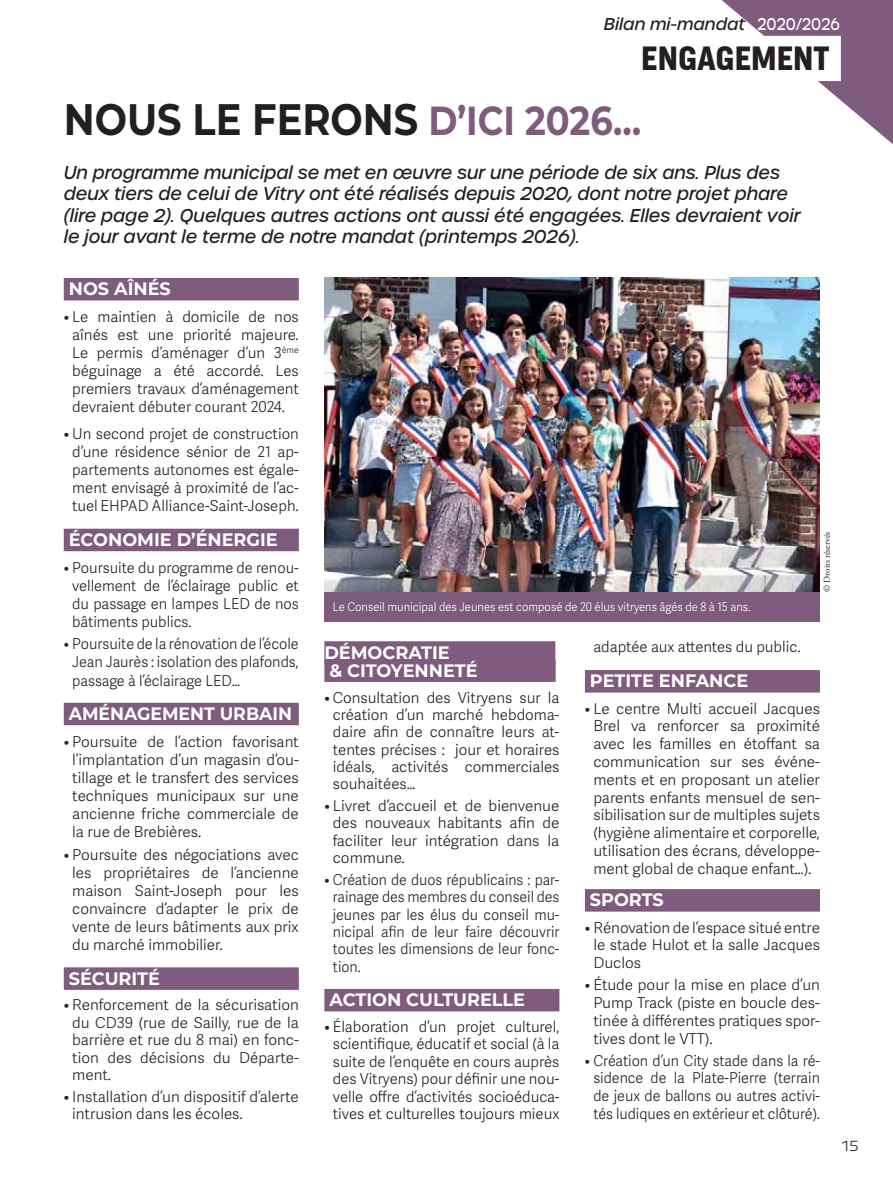
<style>
.page{position:relative;width:893px;height:1191px;background:#fff}
.page>*{position:absolute;margin:0;border:0;box-sizing:border-box;transform-origin:0 0}
.t1{font:700 44.1px "Montserrat";color:#231f20;scale:.87 1}
.t2{font:700 33.3px "Helsinki";letter-spacing:.005em;color:#231f20}
.t3{font:italic 500 18px/21.6px "Urbane";color:#231f20}
.t4{font:700 18px/18.1px "Montserrat";color:#fff}
.t5{font:700 18px "Montserrat";color:#fff;scale:.96 1}
.t6{font:italic 500 16.5px "Urbane";color:#231f20}
.t7{font:300 15px/18.1px "Adelle Sans";color:#231f20;text-align:justify}
.t8{font:300 15px/17.4px "Adelle Sans";color:#231f20;text-align:justify;scale:.94 1}
.t9{font:300 15px/17.7px "Adelle Sans";color:#231f20;text-align:center;scale:.95 1}
.t10{font:300 15px/18.1px "Adelle Sans";color:#231f20;text-align:justify;scale:.96 1}
.t11{font:300 15px "Pluto";color:#231f20}
.t12{font:300 12px "Adelle Sans";color:#fff;scale:.93 1}
.t13{font:9px "Adobe Garamond Pro";color:#231f20}
.s1{font-style:normal;color:#fff}
.s2{font-size:40.5px;color:#7f5c7e}
</style>
<div class="page">
<div style="left:64px;top:278px;width:235px;height:22px;background:#7f5c7e"></div>
<div style="left:64px;top:529px;width:235px;height:22px;background:#7f5c7e"></div>
<div style="left:64px;top:702px;width:235px;height:23px;background:#7f5c7e"></div>
<div style="left:64px;top:967px;width:235px;height:23px;background:#7f5c7e"></div>
<div style="left:324px;top:641px;width:231px;height:23px;background:#7f5c7e"></div>
<div style="left:324px;top:659px;width:232px;height:23px;background:#7f5c7e"></div>
<div style="left:324px;top:989px;width:235px;height:22px;background:#7f5c7e"></div>
<div style="left:585px;top:670px;width:235px;height:22px;background:#7f5c7e"></div>
<div style="left:585px;top:889px;width:235px;height:22px;background:#7f5c7e"></div>
<img style="left:324px;top:278px;width:496px;height:314px">
<svg style="left:722px;top:0;width:171px;height:144px"></svg>
<div style="left:630px;top:36px;width:211px;height:45px;background:#fff"></div>
<div style="left:324px;top:592px;width:496px;height:29px;background:#7f5c7e"></div>
<p class="t6" style="left:604px;top:16px;width:237px">Bilan mi-mandat <span class="s1">2020/2026</span></p>
<h2 class="t2" style="left:641px;top:47px;width:189px">ENGAGEMENT</h2>
<h1 class="t1" style="left:64px;top:94px;width:665px">NOUS LE FERONS <span class="s2">D’ICI 2026…</span></h1>
<p class="t3" style="left:64px;top:162px;width:738px">Un programme municipal se met en œuvre sur une période de six ans. Plus des deux tiers de celui de Vitry ont été réalisés depuis 2020, dont notre projet phare (lire page 2). Quelques autres actions ont aussi été engagées. Elles devraient voir le jour avant le terme de notre mandat (printemps 2026).</p>
<p class="t4" style="left:69px;top:280px;width:104px">NOS AÎNÉS</p>
<p class="t7" style="left:64px;top:309px;width:237px;text-align:center">• Le maintien à domicile de nos aînés est une priorité majeure.<br>Le permis d’aménager d’un 3<sup>ème </sup>béguinage a été accordé. Les premiers travaux d’aménagement devraient débuter courant 2024.</p>
<p class="t7" style="left:64px;top:426px;width:237px;text-align:center">• Un second projet de construction d’une résidence sénior de 21 ap&shy;partements autonomes est égale&shy;ment envisagé à proximité de l’ac&shy;tuel EHPAD Alliance-Saint-Joseph.</p>
<p class="t4" style="left:69px;top:530px;width:210px">ÉCONOMIE D’ÉNERGIE</p>
<p class="t7" style="left:72px;top:560px;width:228px;text-indent:-9px">• Poursuite du programme de renou&shy;vellement de l’éclairage public et du passage en lampes LED de nos bâtiments publics.</p>
<p class="t10" style="left:72px;top:636px;width:237px;text-indent:-9px">• Poursuite de la rénovation de l’école Jean Jaurès : isolation des plafonds, passage à l’éclairage LED…</p>
<p class="t5" style="left:69px;top:703px;width:234px">AMÉNAGEMENT URBAIN</p>
<p class="t7" style="left:72px;top:734px;width:228px;text-indent:-8px">• Poursuite de l’action favorisant l’implantation d’un magasin d’ou&shy;tillage et le transfert des services techniques municipaux sur une ancienne friche commerciale de la rue de Brebières.</p>
<p class="t7" style="left:72px;top:847px;width:228px;text-indent:-8px">• Poursuite des négociations avec les propriétaires de l’ancienne maison Saint-Joseph pour les convaincre d’adapter le prix de vente de leurs bâtiments aux prix du marché immobilier.</p>
<p class="t4" style="left:69px;top:969px;width:93px">SÉCURITÉ</p>
<p class="t7" style="left:72px;top:998px;width:228px;line-height:17.4px;text-indent:-8px">• Renforcement de la sécurisation du CD39 (rue de Sailly, rue de la barrière et rue du 8 mai) en fonc&shy;tion des décisions du Départe&shy;ment.</p>
<p class="t7" style="left:72px;top:1089px;width:228px;line-height:17.4px;text-indent:-8px">• Installation d’un dispositif d’alerte intrusion dans les écoles.</p>
<p class="t12" style="left:333px;top:603px;width:451px">Le Conseil municipal des Jeunes est composé de 20 élus vitryens âgés de 8 à 15 ans.</p>
<p class="t13" style="left:821px;top:592px;width:62px;rotate:-90deg">© Droits réservés</p>
<p class="t4" style="left:324px;top:643px;width:155px">DÉMOCRATIE<br>&amp; CITOYENNETÉ</p>
<p class="t7" style="left:333px;top:690px;width:228px;line-height:17.4px;text-indent:-9px">• Consultation des Vitryens sur la création d’un marché hebdoma&shy;daire afin de connaître leurs at&shy;tentes précises : jour et horaires idéals, activités commerciales souhaitées…</p>
<p class="t7" style="left:333px;top:799px;width:228px;line-height:17.4px;text-indent:-8px">• Livret d’accueil et de bienvenue des nouveaux habitants afin de faciliter leur intégration dans la commune.</p>
<p class="t8" style="left:333px;top:872px;width:243px;text-indent:-9px">• Création de duos républicains : par&shy;rainage des membres du conseil des jeunes par les élus du conseil mu&shy;nicipal afin de leur faire découvrir toutes les dimensions de leur fonc&shy;tion.</p>
<p class="t4" style="left:329px;top:991px;width:197px">ACTION CULTURELLE</p>
<p class="t7" style="left:324px;top:1019px;width:237px;line-height:17.4px;text-align:center">• Élaboration d’un projet culturel, scientifique, éducatif et social (à la suite de l’enquête en cours auprès des Vitryens) pour définir une nou&shy;velle offre d’activités socioéduca&shy;tives et culturelles toujours mieux</p>
<p class="t7" style="left:593px;top:640px;width:209px">adaptée aux attentes du public.</p>
<p class="t4" style="left:590px;top:672px;width:160px">PETITE ENFANCE</p>
<p class="t7" style="left:585px;top:701px;width:237px;line-height:17.7px;text-align:center">• Le centre Multi accueil Jacques Brel va renforcer sa proximité avec les familles en étoffant sa communication sur ses événe&shy;ments et en proposant un atelier parents enfants mensuel de sen&shy;sibilisation sur de multiples sujets (hygiène alimentaire et corporelle, utilisation des écrans, développe&shy;ment global de chaque enfant…).</p>
<p class="t4" style="left:590px;top:891px;width:75px">SPORTS</p>
<p class="t7" style="left:593px;top:920px;width:228px;line-height:17.7px;text-indent:-8px">• Rénovation de l’espace situé entre le stade Hulot et la salle Jacques Duclos</p>
<p class="t7" style="left:593px;top:978px;width:228px;line-height:17.7px;text-indent:-8px">• Étude pour la mise en place d’un Pump Track (piste en boucle des&shy;tinée à différentes pratiques spor&shy;tives dont le VTT).</p>
<p class="t9" style="left:585px;top:1053px;width:249px">• Création d’un City stade dans la ré&shy;sidence de la Plate-Pierre (terrain de jeux de ballons ou autres activi&shy;tés ludiques en extérieur et clôturé).</p>
<p class="t11" style="left:842px;top:1137px;width:18px">15</p>
</div>
